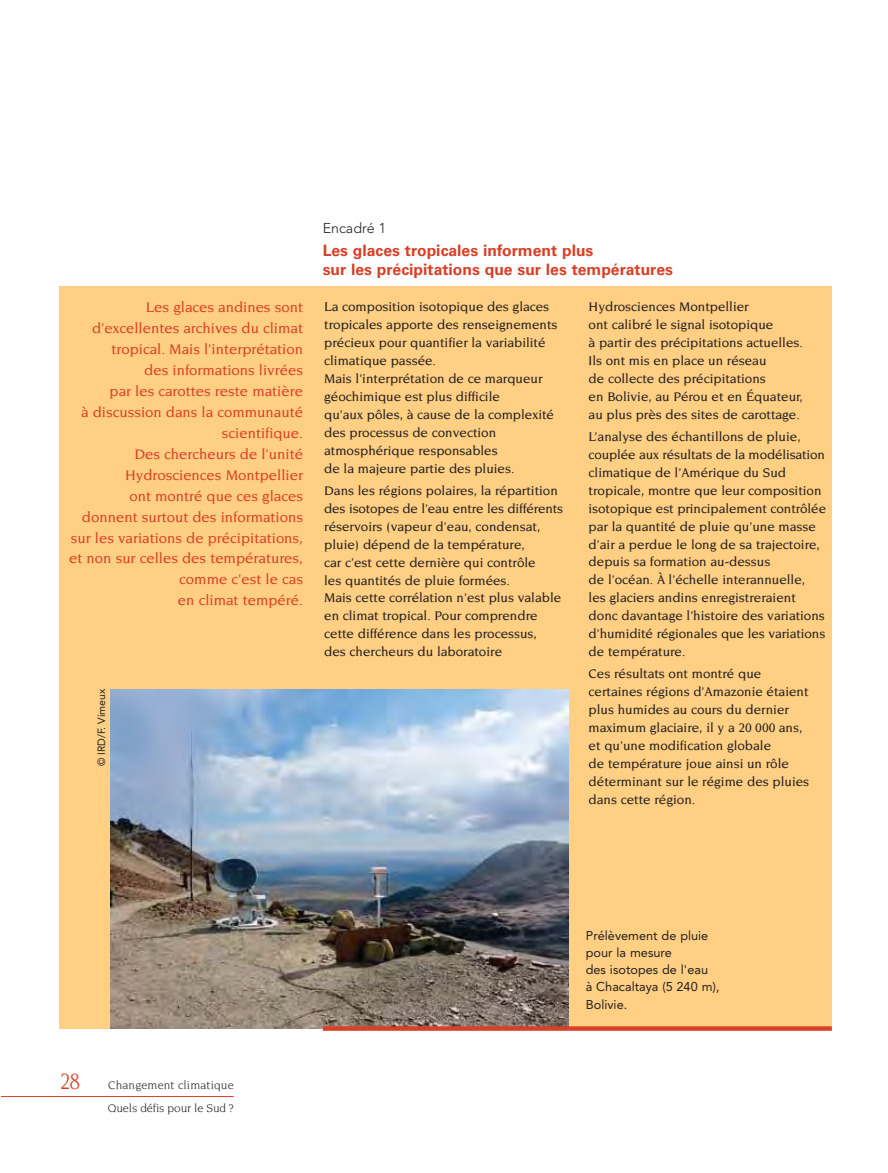
<style>
.page{position:relative;width:888px;height:1173px;background:#fff}
.page>*{position:absolute;margin:0;border:0;box-sizing:border-box;transform-origin:0 0}
.t1{font:700 15.75px/18.8px "Univers";color:#d93f26}
.t2{font:500 15px/21px "Novarese";color:#d94127;text-align:right}
.t3{font:300 14.25px "Avenir";color:#231f20}
.t4{font:500 13.5px/18px "Novarese";color:#231f20}
.t5{font:12.75px/17.2px "Avenir";color:#231f20}
.t6{font:12px/22.5px "Novarese";letter-spacing:.01em;color:#231f20;text-align:right}
.t7{font:10.5px "Avenir";color:#231f20}
.s1{font-size:24px;color:#d93f26}
</style>
<div class="page">
<div style="left:60px;top:286px;width:772px;height:743px;background:#ffcf83"></div>
<hr style="left:1px;top:1096px;width:233px;height:1px;background:#d93f26">
<img style="left:111px;top:689px;width:458px;height:340px">
<div style="left:323px;top:1026px;width:509px;height:5px;background:#d94127"></div>
<p class="t3" style="left:323px;top:222px;width:65px">Encadré 1</p>
<p class="t1" style="left:323px;top:243px;width:352px">Les glaces tropicales informent plus<br>sur les précipitations que sur les températures</p>
<p class="t2" style="left:69px;top:298px;width:235px">Les glaces andines sont d’excellentes archives du climat tropical. Mais l’interprétation<br>des informations livrées<br>par les carottes reste matière<br>à discussion dans la communauté scientifique.<br>Des chercheurs de l’unité<br>Hydrosciences Montpellier<br>ont montré que ces glaces<br>donnent surtout des informations sur les variations de précipitations, et non sur celles des températures, comme c’est le cas<br>en climat tempéré.</p>
<p class="t4" style="left:324px;top:298px;width:235px">La composition isotopique des glaces tropicales apporte des renseignements précieux pour quantifier la variabilité climatique passée.<br>Mais l’interprétation de ce marqueur géochimique est plus difficile<br>qu’aux pôles, à cause de la complexité des processus de convection atmosphérique responsables<br>de la majeure partie des pluies.</p>
<p class="t4" style="left:324px;top:482px;width:240px">Dans les régions polaires, la répartition des isotopes de l’eau entre les différents réservoirs (vapeur d’eau, condensat, pluie) dépend de la température,<br>car c’est cette dernière qui contrôle<br>les quantités de pluie formées.<br>Mais cette corrélation n’est plus valable en climat tropical. Pour comprendre cette différence dans les processus,<br>des chercheurs du laboratoire</p>
<p class="t7" style="left:97px;top:766px;width:79px;rotate:-90deg">© IRD/F. Vimeux</p>
<p class="t4" style="left:589px;top:298px;width:216px">Hydrosciences Montpellier<br>ont calibré le signal isotopique<br>à partir des précipitations actuelles.<br>Ils ont mis en place un réseau<br>de collecte des précipitations<br>en Bolivie, au Pérou et en Équateur, au plus près des sites de carottage.</p>
<p class="t4" style="left:589px;top:428px;width:239px">L’analyse des échantillons de pluie, couplée aux résultats de la modélisation climatique de l’Amérique du Sud tropicale, montre que leur composition isotopique est principalement contrôlée par la quantité de pluie qu’une masse d’air a perdue le long de sa trajectoire, depuis sa formation au-dessus<br>de l’océan. À l’échelle interannuelle,<br>les glaciers andins enregistreraient donc davantage l’histoire des variations d’humidité régionales que les variations de température.</p>
<p class="t4" style="left:589px;top:666px;width:222px">Ces résultats ont montré que certaines régions d’Amazonie étaient plus humides au cours du dernier maximum glaciaire, il y a 20 000 ans, et qu’une modification globale<br>de température joue ainsi un rôle déterminant sur le régime des pluies dans cette région.</p>
<p class="t6" style="left:60px;top:1075px;width:175px"><span class="s1">28</span> Changement climatique<br>Quels défis pour le Sud ?</p>
<p class="t5" style="left:586px;top:928px;width:135px">Prélèvement de pluie pour la mesure<br>des isotopes de l'eau<br>à Chacaltaya (5 240 m),<br>Bolivie.</p>
</div>
